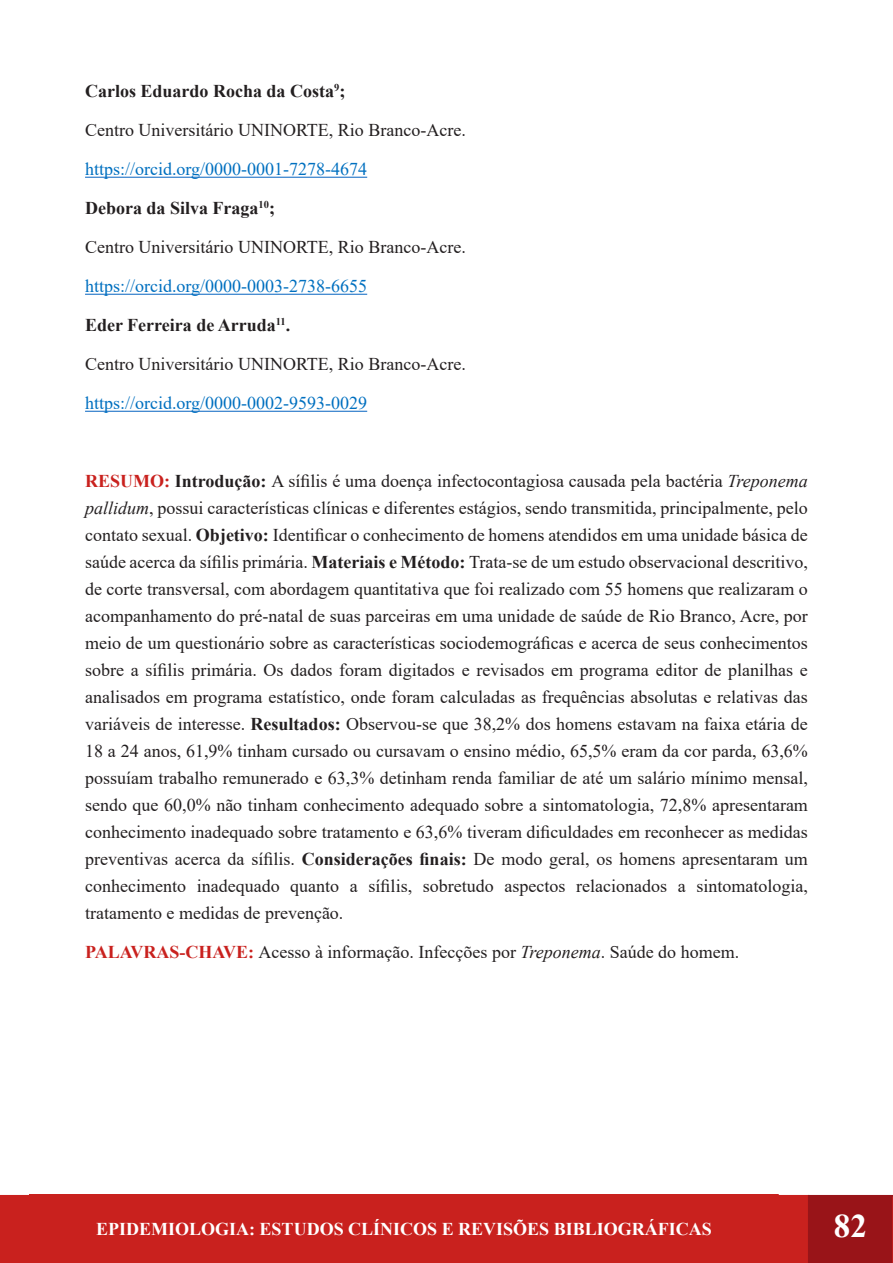
<style>
.page{position:relative;width:893px;height:1263px;background:#fff}
.page>*{position:absolute;margin:0;border:0;box-sizing:border-box;transform-origin:0 0}
.t1{font:700 33px "Times New Roman";color:#fff}
.t2{font:18px/27px "Times New Roman";color:#231f20;text-align:justify}
.t3{font:18px "Times New Roman";color:#0070c0}
.t4{font:700 18px "Times New Roman";color:#231f20}
.t5{font:700 18px "Times New Roman";color:#fff}
.s1{font-weight:700;color:#c9211e}
.s2{font-weight:700}
.s3{font-style:italic}
</style>
<div class="page">
<div style="left:0;top:1195px;width:808px;height:68px;background:#c9211e"></div>
<div style="left:809px;top:1196px;width:83px;height:66px;background:#991418"></div>
<div style="left:808px;top:1195px;width:85px;height:68px;border:2px solid #991418"></div>
<div style="left:30px;top:1195px;width:748px;height:68px;background:#c9211e"></div>
<div style="left:29px;top:1194px;width:750px;height:69px;border:2px solid #c9211e"></div>
<svg style="left:892px;top:1196px;width:1px;height:67px"></svg>
<hr style="left:85px;top:177px;width:282px;height:1px;background:#0563c1">
<hr style="left:85px;top:294px;width:282px;height:1px;background:#0563c1">
<hr style="left:85px;top:411px;width:282px;height:1px;background:#0563c1">
<p class="t4" style="left:85px;top:78px;width:262px">Carlos Eduardo Rocha da Costa<sup>9</sup>;</p>
<p class="t2" style="left:85px;top:116px;width:382px">Centro Universitário UNINORTE, Rio Branco-Acre.</p>
<p class="t3" style="left:85px;top:157px;width:284px">https://orcid.org/0000-0001-7278-4674</p>
<p class="t4" style="left:85px;top:195px;width:191px">Debora da Silva Fraga<sup>10</sup>;</p>
<p class="t2" style="left:85px;top:233px;width:382px">Centro Universitário UNINORTE, Rio Branco-Acre.</p>
<p class="t3" style="left:85px;top:274px;width:284px">https://orcid.org/0000-0003-2738-6655</p>
<p class="t4" style="left:85px;top:312px;width:207px">Eder Ferreira de Arruda<sup>11</sup>.</p>
<p class="t2" style="left:85px;top:350px;width:382px">Centro Universitário UNINORTE, Rio Branco-Acre.</p>
<p class="t3" style="left:85px;top:391px;width:284px">https://orcid.org/0000-0002-9593-0029</p>
<p class="t2" style="left:85px;top:467px;width:724px"><span class="s1">RESUMO:</span> <span class="s2">Introdução:</span> A sífilis é uma doença infectocontagiosa causada pela bactéria <span class="s3">Treponema pallidum</span>, possui características clínicas e diferentes estágios, sendo transmitida, principalmente, pelo contato sexual. <span class="s2">Objetivo:</span> Identificar o conhecimento de homens atendidos em uma unidade básica de saúde acerca da sífilis primária. <span class="s2">Materiais e Método:</span> Trata-se de um estudo observacional descritivo, de corte transversal, com abordagem quantitativa que foi realizado com 55 homens que realizaram o acompanhamento do pré-natal de suas parceiras em uma unidade de saúde de Rio Branco, Acre, por meio de um questionário sobre as características sociodemográficas e acerca de seus conhecimentos sobre a sífilis primária. Os dados foram digitados e revisados em programa editor de planilhas e analisados em programa estatístico, onde foram calculadas as frequências absolutas e relativas das variáveis de interesse. <span class="s2">Resultados:</span> Observou-se que 38,2% dos homens estavam na faixa etária de 18 a 24 anos, 61,9% tinham cursado ou cursavam o ensino médio, 65,5% eram da cor parda, 63,6% possuíam trabalho remunerado e 63,3% detinham renda familiar de até um salário mínimo mensal, sendo que 60,0% não tinham conhecimento adequado sobre a sintomatologia, 72,8% apresentaram conhecimento inadequado sobre tratamento e 63,6% tiveram dificuldades em reconhecer as medidas preventivas acerca da sífilis. <span class="s2">Considerações finais:</span> De modo geral, os homens apresentaram um conhecimento inadequado quanto a sífilis, sobretudo aspectos relacionados a sintomatologia, tratamento e medidas de prevenção.</p>
<p class="t2" style="left:85px;top:938px;width:656px"><span class="s1">PALAVRAS-CHAVE:</span> Acesso à informação. Infecções por <span class="s3">Treponema</span>. Saúde do homem.</p>
<p class="t5" style="left:96px;top:1216px;width:617px">EPIDEMIOLOGIA: ESTUDOS CLÍNICOS E REVISÕES BIBLIOGRÁFICAS</p>
<h1 class="t1" style="left:834px;top:1202px;width:34px">82</h1>
</div>
